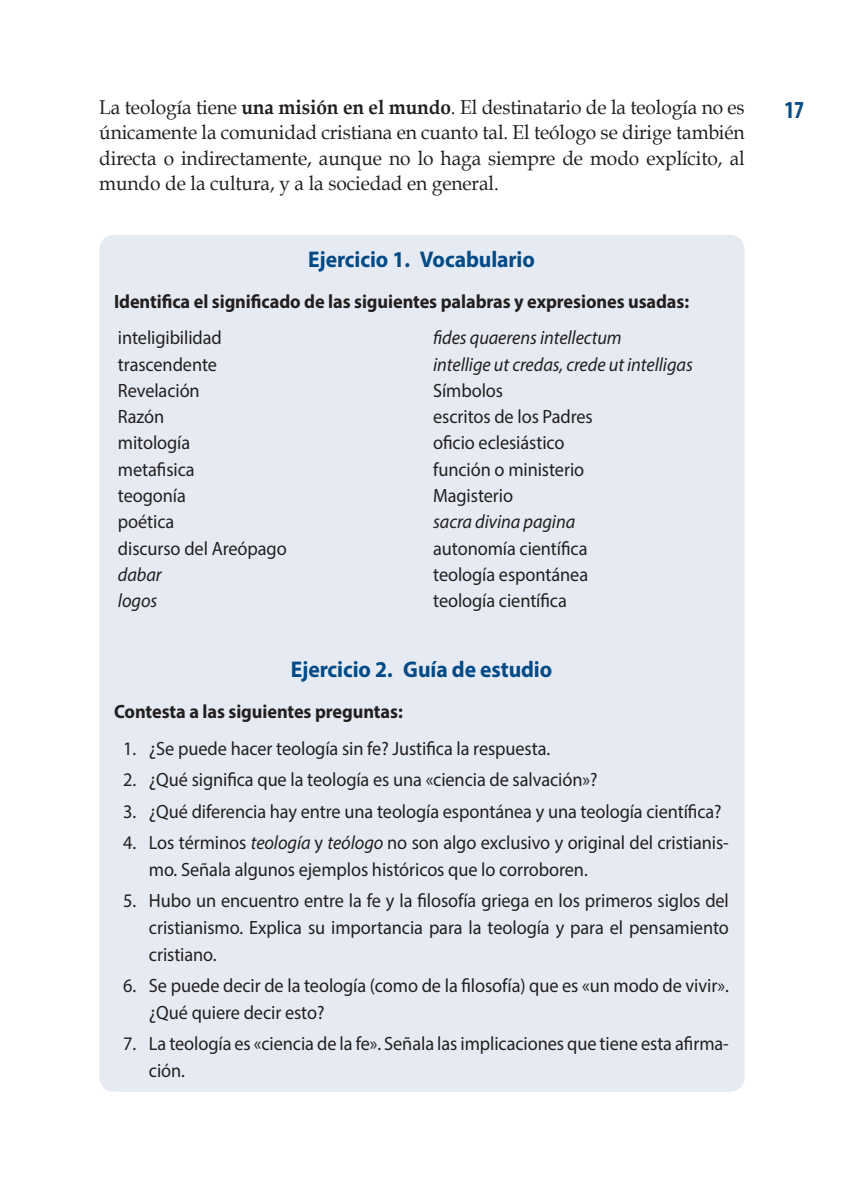
<style>
.page{position:relative;width:844px;height:1191px;background:#fff}
.page>*{position:absolute;margin:0;border:0;box-sizing:border-box;transform-origin:0 0}
.t1{font:700 condensed 24.5px "Myriad Pro";color:#004a87;scale:.95 1}
.t2{font:700 22.75px "Myriad Pro";letter-spacing:-.005em;color:#004a87;scale:.95 1}
.texto_2___0{font:20.12px/25.4px "Book Antiqua";letter-spacing:-.005em;color:#231f20;text-align:justify;scale:.95 1}
.guia_de_estudio{font:19.25px/26.6px "Myriad Pro";letter-spacing:-.005em;color:#231f20;scale:.95 1}
.vocabulario{font:19.25px "Myriad Pro";letter-spacing:-.005em;color:#231f20;scale:.95 1}
.preguntas_ejercicio{font:700 19.25px "Myriad Pro";letter-spacing:-.005em;color:#231f20;scale:.95 1}
.vocabulario-2{font:italic 19.25px "Myriad Pro";letter-spacing:-.005em;color:#231f20;scale:.95 1}
.s1{font-weight:700}
.s2{font-style:italic}
</style>
<div class="page">
<div style="left:99px;top:235px;width:645px;height:856px;background:#e6ebf3;border-radius:15px"></div>
<p class="texto_2___0" style="left:99px;top:94px;width:680px">La teología tiene <span class="s1">una misión en el mundo</span>. El destinatario de la teología no es únicamente la comunidad cristiana en cuanto tal. El teólogo se dirige también directa o indirectamente, aunque no lo haga siempre de modo explícito, al mundo de la cultura, y a la sociedad en general.</p>
<p class="t2" style="left:308px;top:244px;width:240px">Ejercicio 1. Vocabulario</p>
<p class="preguntas_ejercicio" style="left:114px;top:289px;width:606px">Identifica el significado de las siguientes palabras y expresiones usadas:</p>
<p class="vocabulario" style="left:118px;top:326px;width:111px">inteligibilidad</p>
<p class="vocabulario" style="left:118px;top:352px;width:106px">trascendente</p>
<p class="vocabulario" style="left:118px;top:378px;width:88px">Revelación</p>
<p class="vocabulario" style="left:118px;top:405px;width:50px">Razón</p>
<p class="vocabulario" style="left:118px;top:431px;width:78px">mitología</p>
<p class="vocabulario" style="left:118px;top:457px;width:82px">metafisica</p>
<p class="vocabulario" style="left:118px;top:483px;width:73px">teogonía</p>
<p class="vocabulario" style="left:118px;top:510px;width:61px">poética</p>
<p class="vocabulario" style="left:118px;top:536px;width:179px">discurso del Areópago</p>
<p class="vocabulario-2" style="left:118px;top:562px;width:48px">dabar</p>
<p class="vocabulario-2" style="left:118px;top:588px;width:43px">logos</p>
<p class="vocabulario-2" style="left:433px;top:326px;width:200px">fides quaerens intellectum</p>
<p class="vocabulario-2" style="left:433px;top:352px;width:275px">intellige ut credas, crede ut intelligas</p>
<p class="vocabulario" style="left:433px;top:378px;width:75px">Símbolos</p>
<p class="vocabulario" style="left:433px;top:405px;width:169px">escritos de los Padres</p>
<p class="vocabulario" style="left:433px;top:431px;width:140px">oficio eclesiástico</p>
<p class="vocabulario" style="left:433px;top:457px;width:160px">función o ministerio</p>
<p class="vocabulario" style="left:433px;top:483px;width:86px">Magisterio</p>
<p class="vocabulario-2" style="left:433px;top:510px;width:151px">sacra divina pagina</p>
<p class="vocabulario" style="left:433px;top:536px;width:164px">autonomía científica</p>
<p class="vocabulario" style="left:433px;top:562px;width:165px">teología espontánea</p>
<p class="vocabulario" style="left:433px;top:588px;width:142px">teología científica</p>
<p class="t2" style="left:291px;top:654px;width:276px">Ejercicio 2. Guía de estudio</p>
<p class="preguntas_ejercicio" style="left:114px;top:699px;width:305px">Contesta a las siguientes preguntas:</p>
<p class="guia_de_estudio" style="left:123px;top:734px;width:451px">1. ¿Se puede hacer teología sin fe? Justifica la respuesta.</p>
<p class="guia_de_estudio" style="left:123px;top:766px;width:500px">2. ¿Qué significa que la teología es una «ciencia de salvación»?</p>
<p class="guia_de_estudio" style="left:123px;top:797px;width:631px">3. ¿Qué diferencia hay entre una teología espontánea y una teología científica?</p>
<p class="guia_de_estudio" style="left:149px;top:829px;width:612px;text-indent:-26px">4. Los términos <span class="s2">teología</span> y <span class="s2">teólogo</span> no son algo exclusivo y original del cristianis&shy;mo. Señala algunos ejemplos históricos que lo corroboren.</p>
<p class="guia_de_estudio" style="left:149px;top:887px;width:612px;text-align:justify;text-indent:-26px">5. Hubo un encuentro entre la fe y la filosofía griega en los primeros siglos del cristianismo. Explica su importancia para la teología y para el pensamiento cristiano.</p>
<p class="guia_de_estudio" style="left:149px;top:972px;width:611px;text-indent:-26px">6. Se puede decir de la teología (como de la filosofía) que es «un modo de vivir». ¿Qué quiere decir esto?</p>
<p class="guia_de_estudio" style="left:149px;top:1030px;width:612px;text-indent:-26px">7. La teología es «ciencia de la fe». Señala las implicaciones que tiene esta afirma&shy;ción.</p>
<p class="t1" style="left:784px;top:94px;width:22px">17</p>
</div>
